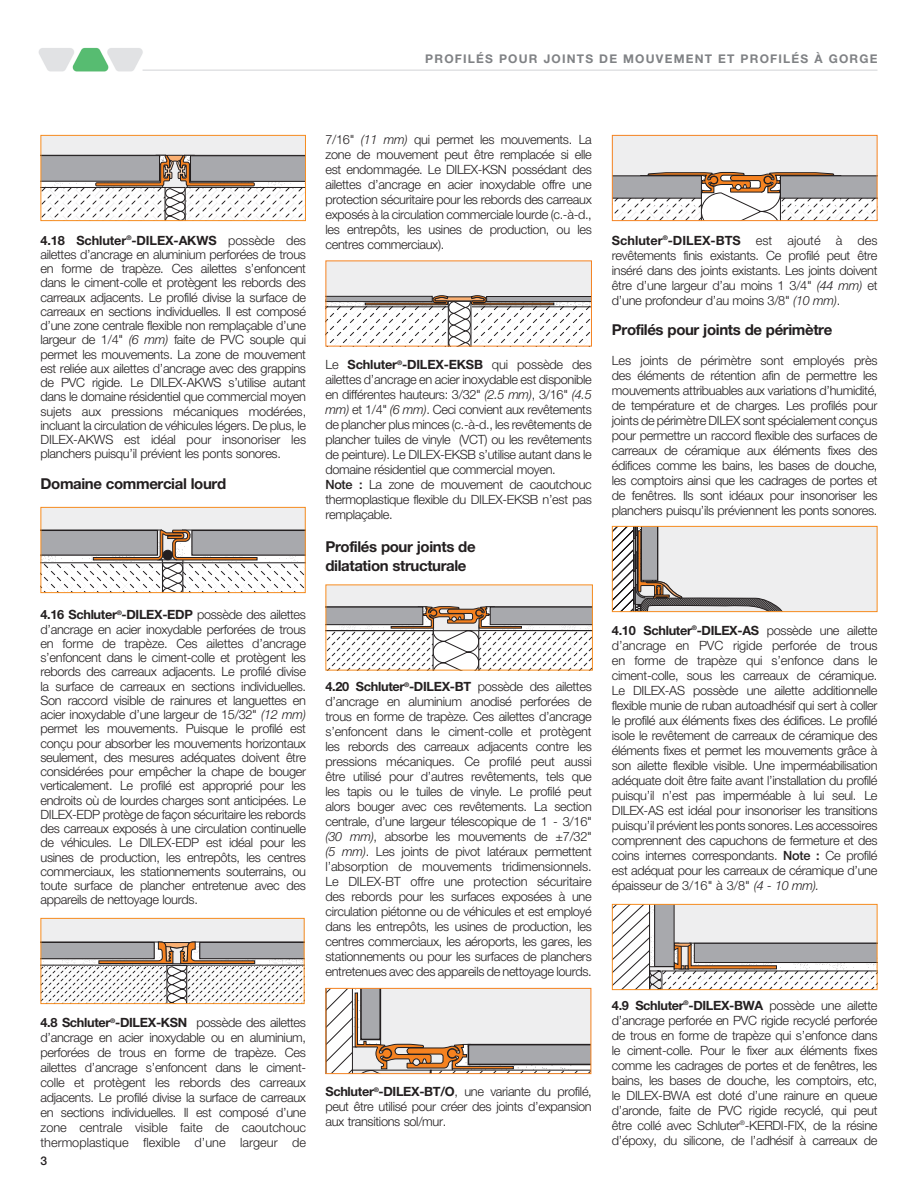
<style>
.page{position:relative;width:918px;height:1188px;background:#fff}
.page>*{position:absolute;margin:0;border:0;box-sizing:border-box;transform-origin:0 0}
.t1{font:700 15px/19.4px "Helvetica Neue LT Pro";letter-spacing:-.025em;color:#231f20}
.t2{font:300 12.75px/15px "Helvetica Neue LT Pro";letter-spacing:-.025em;color:#231f20;text-align:justify}
.t3{font:700 12px "Helvetica Neue LT Pro";letter-spacing:.1em;color:#808285}
.t4{font:500 12px "Helvetica Neue LT Pro";color:#231f20}
.t5{font:300 6px "Helvetica Neue";color:#231f20}
.t6{font:italic 300 6px "Helvetica Neue";color:#231f20}
.s1{font-weight:700}
.s2{font-style:italic}
.s3{font-weight:500}
</style>
<div class="page">
<img style="left:38px;top:47px;width:105px;height:25px">
<hr style="left:143px;top:69px;width:734px;height:2px;background:#e1e2e4">
<div style="left:41px;top:135px;width:264px;height:86px;background:#eeeeef"></div>
<svg style="left:42px;top:155px;width:262px;height:64px;background:#c4c1bf"></svg>
<div style="left:40px;top:135px;width:266px;height:86px;border:1px solid #f68c1f"></div>
<div style="left:41px;top:507px;width:264px;height:86px;background:#eeeeef"></div>
<svg style="left:42px;top:530px;width:262px;height:61px;background:#c5c2c1"></svg>
<div style="left:40px;top:507px;width:266px;height:86px;border:1px solid #f68c1f"></div>
<div style="left:41px;top:918px;width:263px;height:86px;background:#eeeeef"></div>
<svg style="left:42px;top:941px;width:261px;height:61px"></svg>
<div style="left:40px;top:918px;width:265px;height:86px;border:1px solid #f68c1f"></div>
<div style="left:326px;top:585px;width:266px;height:85px;background:#eeeeef"></div>
<svg style="left:328px;top:606px;width:263px;height:62px"></svg>
<div style="left:612px;top:526px;width:265px;height:86px;background:#eeeeef"></div>
<svg style="left:614px;top:528px;width:168px;height:82px"></svg>
<div style="left:612px;top:526px;width:266px;height:86px;border:1px solid #f68c1f"></div>
<div style="left:326px;top:261px;width:265px;height:85px;background:#eeeeef"></div>
<svg style="left:328px;top:295px;width:262px;height:49px;background:#d5d2d1"></svg>
<svg style="left:328px;top:990px;width:261px;height:82px;background:#d4cdc9"></svg>
<div style="left:326px;top:988px;width:265px;height:86px;border:1px solid #f58220"></div>
<svg style="left:614px;top:137px;width:262px;height:82px"></svg>
<div style="left:612px;top:135px;width:266px;height:86px;border:1px solid #f58220"></div>
<svg style="left:614px;top:906px;width:262px;height:82px"></svg>
<div style="left:612px;top:904px;width:266px;height:86px;border:1px solid #f68c1f"></div>
<p class="t3" style="left:425px;top:51px;width:454px">PROFILÉS POUR JOINTS DE MOUVEMENT ET PROFILÉS À GORGE</p>
<p class="t2" style="left:40px;top:233px;width:267px;line-height:14.2px"><span class="s1">4.18 Schluter</span><sup>®</sup><span class="s1">-DILEX-AKWS</span> possède des ailettes d’ancrage en aluminium perforées de trous en forme de trapèze. Ces ailettes s’enfoncent dans le ciment-colle et protègent les rebords des carreaux adjacents. Le profilé divise la surface de carreaux en sections individuelles. Il est composé d’une zone centrale flexible non remplaçable d’une largeur de 1/4" <span class="s2">(6 mm)</span> faite de PVC souple qui permet les mouvements. La zone de mouvement est reliée aux ailettes d’ancrage avec des grappins de PVC rigide. Le DILEX-AKWS s’utilise autant dans le domaine résidentiel que commercial moyen sujets aux pressions mécaniques modérées, incluant la circulation de véhicules légers. De plus, le DILEX-AKWS est idéal pour insonoriser les planchers puisqu’il prévient les ponts sonores.</p>
<p class="t1" style="left:40px;top:474px;width:187px">Domaine commercial lourd</p>
<p class="t2" style="left:40px;top:607px;width:267px;line-height:14.2px"><span class="s1">4.16 Schluter</span><sup>®</sup><span class="s1">-DILEX-EDP</span> possède des ailettes d’ancrage en acier inoxydable perforées de trous en forme de trapèze. Ces ailettes d’ancrage s’enfoncent dans le ciment-colle et protègent les rebords des carreaux adjacents. Le profilé divise la surface de carreaux en sections individuelles.<br>Son raccord visible de rainures et languettes en acier inoxydable d’une largeur de 15/32" <span class="s2">(12 mm) </span>permet les mouvements. Puisque le profilé est conçu pour absorber les mouvements horizontaux seulement, des mesures adéquates doivent être considérées pour empêcher la chape de bouger verticalement. Le profilé est approprié pour les endroits où de lourdes charges sont anticipées. Le DILEX-EDP protège de façon sécuritaire les rebords des carreaux exposés à une circulation continuelle de véhicules. Le DILEX-EDP est idéal pour les usines de production, les entrepôts, les centres commerciaux, les stationnements souterrains, ou toute surface de plancher entretenue avec des appareils de nettoyage lourds.</p>
<p class="t2" style="left:40px;top:1015px;width:267px"><span class="s1">4.8 Schluter</span><sup>®</sup><span class="s1">-DILEX-KSN</span> possède des ailettes d’ancrage en acier inoxydable ou en aluminium, perforées de trous en forme de trapèze. Ces ailettes d’ancrage s’enfoncent dans le ciment&shy;colle et protègent les rebords des carreaux adjacents. Le profilé divise la surface de carreaux en sections individuelles. Il est composé d’une zone centrale visible faite de caoutchouc thermoplastique flexible d’une largeur de</p>
<p class="t4" style="left:40px;top:1154px;width:8px">3</p>
<p class="t2" style="left:325px;top:132px;width:268px">7/16" <span class="s2">(11 mm)</span> qui permet les mouvements. La zone de mouvement peut être remplacée si elle est endommagée. Le DILEX-KSN possédant des ailettes d’ancrage en acier inoxydable offre une protection sécuritaire pour les rebords des carreaux exposés à la circulation commerciale lourde (c.-à-d., les entrepôts, les usines de production, ou les centres commerciaux).</p>
<p class="t2" style="left:325px;top:357px;width:268px;text-align:left">Le <span class="s1">Schluter</span><sup>®</sup><span class="s1">-DILEX-EKSB</span> qui possède des ailettes d’ancrage en acier inoxydable est disponible en différentes hauteurs: 3/32" <span class="s2">(2.5 mm)</span>, 3/16" <span class="s2">(4.5 mm)</span> et 1/4" <span class="s2">(6 mm)</span>. Ceci convient aux revêtements de plancher plus minces (c.-à-d., les revêtements de plancher tuiles de vinyle (VCT) ou les revêtements de peinture). Le DILEX-EKSB s’utilise autant dans le domaine résidentiel que commercial moyen.<br><span class="s3">Note :</span> La zone de mouvement de caoutchouc thermoplastique flexible du DILEX-EKSB n’est pas remplaçable.</p>
<p class="t1" style="left:325px;top:537px;width:152px">Profilés pour joints de dilatation structurale</p>
<p class="t2" style="left:325px;top:679px;width:268px"><span class="s1">4.20 Schluter</span><sup>®</sup><span class="s1">-DILEX-BT</span> possède des ailettes d’ancrage en aluminium anodisé perforées de trous en forme de trapèze. Ces ailettes d’ancrage s’enfoncent dans le ciment-colle et protègent les rebords des carreaux adjacents contre les pressions mécaniques. Ce profilé peut aussi être utilisé pour d’autres revêtements, tels que les tapis ou le tuiles de vinyle. Le profilé peut alors bouger avec ces revêtements. La section centrale, d’une largeur télescopique de 1 - 3/16" <span class="s2">(30 mm)</span>, absorbe les mouvements de ±7/32" <span class="s2">(5 mm)</span>. Les joints de pivot latéraux permettent l’absorption de mouvements tridimensionnels.<br>Le DILEX-BT offre une protection sécuritaire des rebords pour les surfaces exposées à une circulation piétonne ou de véhicules et est employé dans les entrepôts, les usines de production, les centres commerciaux, les aéroports, les gares, les stationnements ou pour les surfaces de planchers entretenues avec des appareils de nettoyage lourds.</p>
<p class="t2" style="left:325px;top:1084px;width:268px"><span class="s1">Schluter</span><sup>®</sup><span class="s1">-DILEX-BT/O</span>, une variante du profilé, peut être utilisé pour créer des joints d’expansion aux transitions sol/mur.</p>
<p class="t2" style="left:612px;top:232px;width:267px"><span class="s1">Schluter</span><sup>®</sup><span class="s1">-DILEX-BTS</span> est ajouté à des revêtements finis existants. Ce profilé peut être inséré dans des joints existants. Les joints doivent être d’une largeur d’au moins 1 3/4" <span class="s2">(44 mm)</span> et d’une profondeur d’au moins 3/8" <span class="s2">(10 mm)</span>.</p>
<p class="t1" style="left:612px;top:320px;width:222px">Profilés pour joints de périmètre</p>
<p class="t2" style="left:612px;top:352px;width:267px">Les joints de périmètre sont employés près des éléments de rétention afin de permettre les mouvements attribuables aux variations d’humidité, de température et de charges. Les profilés pour joints de périmètre DILEX sont spécialement conçus pour permettre un raccord flexible des surfaces de carreaux de céramique aux éléments fixes des édifices comme les bains, les bases de douche, les comptoirs ainsi que les cadrages de portes et de fenêtres. Ils sont idéaux pour insonoriser les planchers puisqu’ils préviennent les ponts sonores.</p>
<p class="t5" style="left:728px;top:234px;width:35px">102 mm - <span class="s2">4"</span></p>
<p class="t5" style="left:782px;top:262px;width:11px">= H</p>
<p class="t5" style="left:690px;top:279px;width:24px">36 mm -</p>
<p class="t6" style="left:691px;top:286px;width:21px">1-7/16"</p>
<p class="t5" style="left:734px;top:279px;width:24px">30 mm -</p>
<p class="t6" style="left:735px;top:286px;width:21px">1-3/16"</p>
<p class="t2" style="left:612px;top:622px;width:267px"><span class="s1">4.10 Schluter</span><sup>®</sup><span class="s1">-DILEX-AS</span> possède une ailette d’ancrage en PVC rigide perforée de trous en forme de trapèze qui s’enfonce dans le ciment-colle, sous les carreaux de céramique.<br>Le DILEX-AS possède une ailette additionnelle flexible munie de ruban autoadhésif qui sert à coller le profilé aux éléments fixes des édifices. Le profilé isole le revêtement de carreaux de céramique des éléments fixes et permet les mouvements grâce à son ailette flexible visible. Une imperméabilisation adéquate doit être faite avant l’installation du profilé puisqu’il n’est pas imperméable à lui seul. Le DILEX-AS est idéal pour insonoriser les transitions puisqu’il prévient les ponts sonores. Les accessoires comprennent des capuchons de fermeture et des coins internes correspondants. <span class="s3">Note :</span> Ce profilé est adéquat pour les carreaux de céramique d’une épaisseur de 3/16" à 3/8" <span class="s2">(4 - 10 mm).</span></p>
<p class="t2" style="left:612px;top:997px;width:267px"><span class="s1">4.9 Schluter</span><sup>®</sup><span class="s1">-DILEX-BWA</span> possède une ailette d’ancrage perforée en PVC rigide recyclé perforée de trous en forme de trapèze qui s’enfonce dans le ciment-colle. Pour le fixer aux éléments fixes comme les cadrages de portes et de fenêtres, les bains, les bases de douche, les comptoirs, etc, le DILEX-BWA est doté d’une rainure en queue d’aronde, faite de PVC rigide recyclé, qui peut être collé avec Schluter<sup>®</sup>-KERDI-FIX, de la résine d’époxy, du silicone, de l’adhésif à carreaux de</p>
</div>
